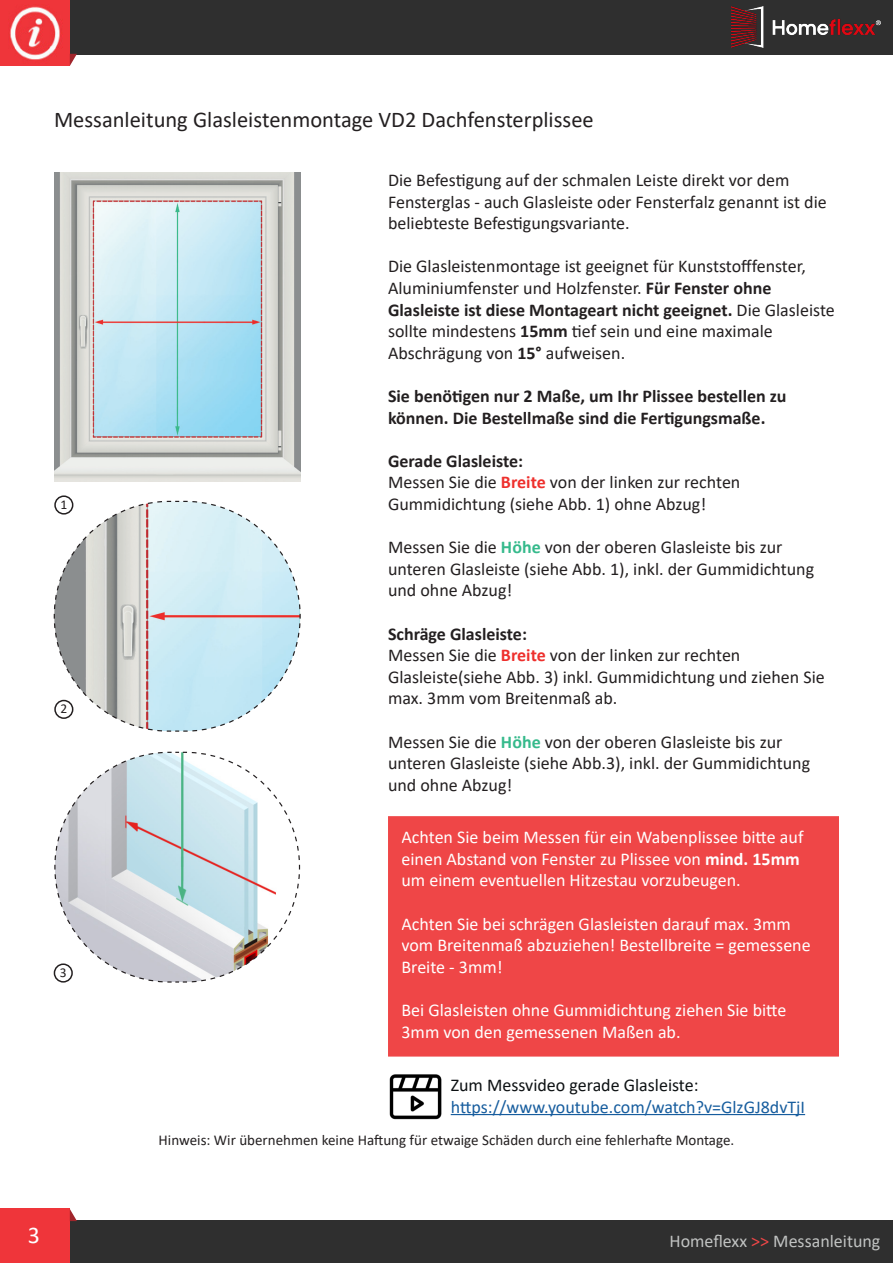
<style>
.page{position:relative;width:893px;height:1263px;background:#fff}
.page>*{position:absolute;margin:0;border:0;box-sizing:border-box;transform-origin:0 0}
.t1{font:24px "Calibri";color:#fff}
.t2{font:22.5px "Calibri";color:#231f20}
.t3{font:18px/21.6px "Calibri";color:#231f20}
.t4{font:18px/21.6px "Calibri";color:#fff}
.t5{font:700 18px "Calibri";color:#231f20}
.t6{font:18px "Calibri";color:#175d9e}
.t7{font:18px "Calibri";color:#0d1113}
.t8{font:18px "Calibri";color:#c1c3c2}
.t9{font:15px "Calibri";color:#231f20}
.t10{font:13.5px "Calibri";color:#231f20}
.s1{font-weight:700}
.s2{font-weight:700;color:#ee302d}
.s3{font-weight:700;color:#36ba8c}
.s4{color:#ef4647}
</style>
<div class="page">
<div style="left:0;top:0;width:893px;height:54px;background:#2f2f2f"></div>
<div style="left:0;top:0;width:70px;height:66px;background:#ef353a"></div>
<img style="left:10px;top:6px;width:50px;height:54px">
<svg style="left:70px;top:54px;width:7px;height:12px"></svg>
<img style="left:731px;top:7px;width:149px;height:40px">
<div style="left:0;top:1221px;width:893px;height:42px;background:#2f2f2f"></div>
<div style="left:0;top:1209px;width:70px;height:54px;background:#ef353a"></div>
<svg style="left:70px;top:1209px;width:7px;height:12px"></svg>
<svg style="left:53px;top:500px;width:248px;height:232px"></svg>
<img style="left:54px;top:172px;width:246px;height:310px">
<div style="left:54px;top:495px;width:19px;height:20px;border:2px solid #231f20;border-radius:50%"></div>
<div style="left:54px;top:700px;width:19px;height:19px;border:2px solid #231f20;border-radius:50%"></div>
<svg style="left:54px;top:751px;width:247px;height:232px"></svg>
<div style="left:395px;top:823px;width:437px;height:227px;background:#ef4647"></div>
<div style="left:388px;top:816px;width:451px;height:240px;border:14px solid #ef4647"></div>
<img style="left:389px;top:1074px;width:53px;height:46px">
<hr style="left:451px;top:1114px;width:354px;height:1px;background:#175d9e">
<p class="t2" style="left:54px;top:104px;width:541px">Messanleitung Glasleistenmontage VD2 Dachfensterplissee</p>
<p class="t10" style="left:60px;top:495px;width:8px">1</p>
<p class="t10" style="left:60px;top:699px;width:8px">2</p>
<p class="t10" style="left:60px;top:963px;width:8px">3</p>
<p class="t3" style="left:388px;top:169px;width:440px">Die Befestigung auf der schmalen Leiste direkt vor dem<br>Fensterglas - auch Glasleiste oder Fensterfalz genannt ist die beliebteste Befestigungsvariante.</p>
<p class="t3" style="left:388px;top:255px;width:419px">Die Glasleistenmontage ist geeignet für Kunststofffenster,<br>Aluminiumfenster und Holzfenster. <span class="s1">Für Fenster ohne</span></p>
<p class="t3" style="left:388px;top:298px;width:448px"><span class="s1">Glasleiste ist diese Montageart nicht geeignet.</span> Die Glasleiste sollte mindestens <span class="s1">15mm</span> tief sein und eine maximale</p>
<p class="t3" style="left:388px;top:341px;width:239px">Abschrägung von <span class="s1">15°</span> aufweisen.</p>
<p class="t5" style="left:388px;top:383px;width:400px">Sie benötigen nur 2 Maße, um Ihr Plissee bestellen zu</p>
<p class="t5" style="left:388px;top:405px;width:379px">können. Die Bestellmaße sind die Fertigungsmaße.</p>
<p class="t5" style="left:388px;top:448px;width:137px">Gerade Glasleiste:</p>
<p class="t3" style="left:388px;top:471px;width:354px">Messen Sie die <span class="s2">Breite</span> von der linken zur rechten</p>
<p class="t3" style="left:388px;top:493px;width:320px">Gummidichtung (siehe Abb. 1) ohne Abzug!</p>
<p class="t3" style="left:388px;top:536px;width:428px">Messen Sie die <span class="s3">Höhe</span> von der oberen Glasleiste bis zur unteren Glasleiste (siehe Abb. 1), inkl. der Gummidichtung und ohne Abzug!</p>
<p class="t5" style="left:388px;top:621px;width:140px">Schräge Glasleiste:</p>
<p class="t3" style="left:388px;top:644px;width:354px">Messen Sie die <span class="s2">Breite</span> von der linken zur rechten</p>
<p class="t3" style="left:388px;top:665px;width:438px">Glasleiste(siehe Abb. 3) inkl. Gummidichtung und ziehen Sie max. 3mm vom Breitenmaß ab.</p>
<p class="t3" style="left:388px;top:730px;width:424px">Messen Sie die <span class="s3">Höhe</span> von der oberen Glasleiste bis zur unteren Glasleiste (siehe Abb.3), inkl. der Gummidichtung und ohne Abzug!</p>
<p class="t4" style="left:401px;top:826px;width:403px">Achten Sie beim Messen für ein Wabenplissee bitte auf einen Abstand von Fenster zu Plissee von <span class="s1">mind. 15mm </span>um einem eventuellen Hitzestau vorzubeugen.</p>
<p class="t4" style="left:401px;top:912px;width:411px">Achten Sie bei schrägen Glasleisten darauf max. 3mm vom Breitenmaß abzuziehen! Bestellbreite = gemessene<br>Breite - 3mm!</p>
<p class="t4" style="left:401px;top:999px;width:386px">Bei Glasleisten ohne Gummidichtung ziehen Sie bitte<br>3mm von den gemessenen Maßen ab.</p>
<p class="t7" style="left:451px;top:1072px;width:249px">Zum Messvideo gerade Glasleiste:</p>
<p class="t6" style="left:451px;top:1094px;width:356px">https://www.youtube.com/watch?v=GlzGJ8dvTjI</p>
<p class="t9" style="left:159px;top:1129px;width:577px">Hinweis: Wir übernehmen keine Haftung für etwaige Schäden durch eine fehlerhafte Montage.</p>
<p class="t1" style="left:28px;top:1218px;width:14px">3</p>
<p class="t8" style="left:669px;top:1228px;width:212px">Homeflexx <span class="s4">&gt;&gt;</span> Messanleitung</p>
</div>
